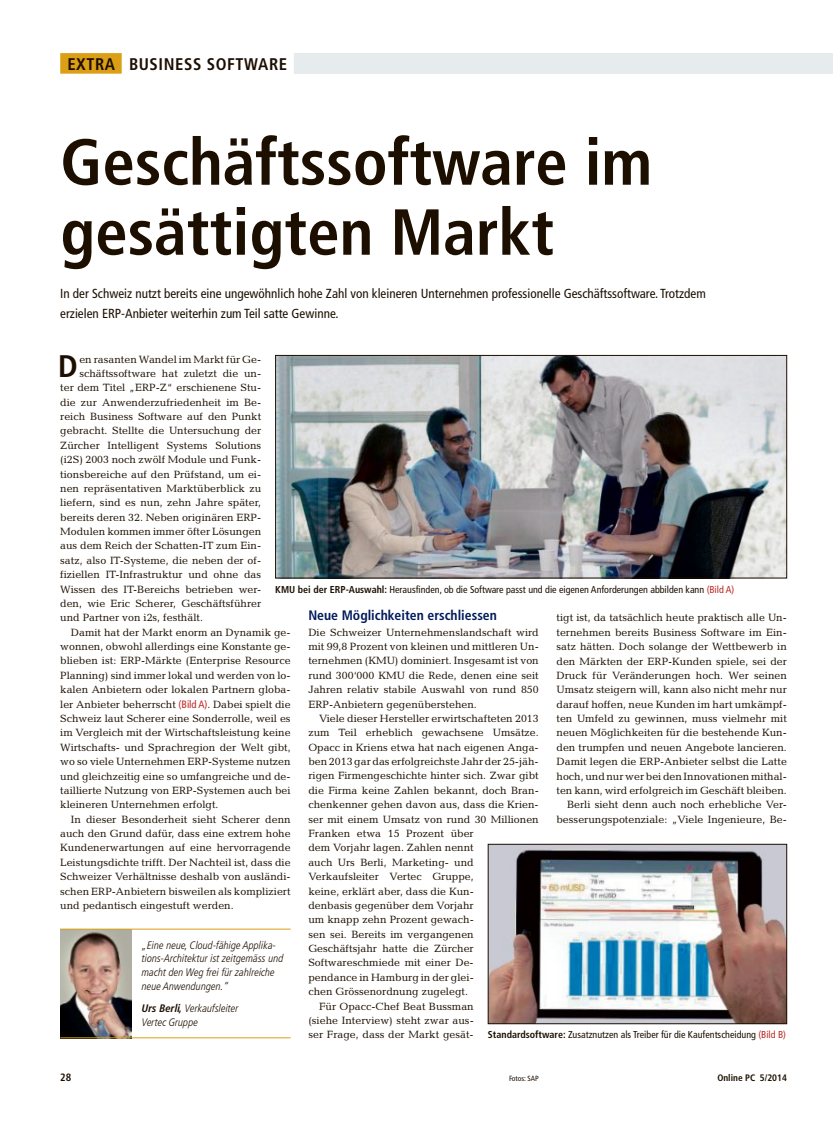
<style>
.page{position:relative;width:833px;height:1134px;background:#fff}
.page>*{position:absolute;margin:0;border:0;box-sizing:border-box;transform-origin:0 0}
.t1{font:700 condensed 65px/70px "Frutiger LT Pro";color:#1c0f00}
.t2{font:700 condensed 31.25px "Frutiger LT Pro";color:#1c0f00}
.t3{font:700 condensed 16.88px "Frutiger LT Pro";letter-spacing:.035em;color:#1c0f00}
.t4{font:700 condensed 13.75px "Frutiger LT Pro";color:#001a5c}
.t5{font:condensed 13.12px/20px "Frutiger LT Pro";color:#1c0f00}
.t6{font:italic 300 condensed 10.88px/13.8px "Frutiger LT Pro";color:#1c0f00}
.t7{font:10.62px/14.4px "Candida LT";color:#1c0f00;text-align:right}
.t8{font:700 condensed 10.62px "Frutiger LT Pro";color:#1c0f00}
.t9{font:condensed 10px "Frutiger LT Pro";color:#1c0f00}
.t10{font:700 condensed 9.38px "Frutiger LT Pro";color:#1c0f00}
.t11{font:condensed 7.5px "Frutiger LT Pro";color:#1c0f00}
.s1{font-family:"Frutiger LT Pro";font-stretch:condensed;color:#bd2624}
.s2{font-weight:700}
.s3{color:#bd2624}
</style>
<div class="page">
<div style="left:122px;top:53px;width:711px;height:21px;background:#e6ebed"></div>
<div style="left:121px;top:51px;width:173px;height:24px;background:#fff"></div>
<div style="left:60px;top:53px;width:62px;height:21px;background:#db9e14"></div>
<img style="left:490px;top:846px;width:295px;height:176px">
<div style="left:488px;top:844px;width:299px;height:180px;border:1px solid #1c0f00"></div>
<img style="left:60px;top:930px;width:71px;height:107px">
<hr style="left:60px;top:929px;width:231px;height:1px;background:#db9e14">
<hr style="left:60px;top:1037px;width:231px;height:1px;background:#db9e14">
<img style="left:277px;top:357px;width:508px;height:219px">
<div style="left:275px;top:355px;width:512px;height:223px;border:1px solid #1c0f00"></div>
<p class="t3" style="left:67px;top:54px;width:221px">extra Business sOftware</p>
<p class="t1" style="left:60px;top:127px;width:593px">Geschäftssoftware im gesättigten Markt</p>
<p class="t5" style="left:60px;top:284px;width:647px">In der Schweiz nutzt bereits eine ungewöhnlich hohe Zahl von kleineren Unternehmen professionelle Geschäftssoftware. Trotzdem erzielen ERP-Anbieter weiterhin zum Teil satte Gewinne.</p>
<p class="t2" style="left:58px;top:348px;width:21px">D</p>
<p class="t7" style="left:79px;top:352px;width:183px">en rasanten Wandel im Markt für Ge-</p>
<p class="t7" style="left:79px;top:366px;width:183px">schäftssoftware hat zuletzt die un-</p>
<p class="t7" style="left:60px;top:380px;width:202px">ter dem Titel „ERP-Z“ erschienene Stu-</p>
<p class="t7" style="left:60px;top:395px;width:202px">die zur Anwenderzufriedenheit im Be-</p>
<p class="t7" style="left:60px;top:409px;width:202px">reich Business Software auf den Punkt</p>
<p class="t7" style="left:60px;top:424px;width:202px">gebracht. Stellte die Untersuchung der</p>
<p class="t7" style="left:60px;top:438px;width:202px">Zürcher Intelligent Systems Solutions</p>
<p class="t7" style="left:60px;top:452px;width:202px">(i2S) 2003 noch zwölf Module und Funk-</p>
<p class="t7" style="left:60px;top:467px;width:202px">tionsbereiche auf den Prüfstand, um ei-</p>
<p class="t7" style="left:60px;top:481px;width:202px">nen repräsentativen Marktüberblick zu</p>
<p class="t7" style="left:60px;top:495px;width:202px">liefern, sind es nun, zehn Jahre später,</p>
<p class="t7" style="left:60px;top:510px;width:202px">bereits deren 32. Neben originären ERP-</p>
<p class="t7" style="left:60px;top:524px;width:202px">Modulen kommen immer öfter Lösungen</p>
<p class="t7" style="left:60px;top:539px;width:202px">aus dem Reich der Schatten-IT zum Ein-</p>
<p class="t7" style="left:60px;top:553px;width:202px">satz, also IT-Systeme, die neben der of-</p>
<p class="t7" style="left:60px;top:567px;width:202px">fiziellen IT-Infrastruktur und ohne das</p>
<p class="t7" style="left:60px;top:582px;width:202px">Wissen des IT-Bereichs betrieben wer-</p>
<p class="t7" style="left:60px;top:596px;width:202px">den, wie Eric Scherer, Geschäftsführer</p>
<p class="t7" style="left:60px;top:610px;width:144px">und Partner von i2s, festhält.</p>
<p class="t7" style="left:71px;top:625px;width:221px">Damit hat der Markt enorm an Dynamik ge-</p>
<p class="t7" style="left:60px;top:639px;width:232px">wonnen, obwohl allerdings eine Konstante ge-</p>
<p class="t7" style="left:60px;top:654px;width:232px">blieben ist: ERP-Märkte (Enterprise Resource</p>
<p class="t7" style="left:60px;top:668px;width:232px">Planning) sind immer lokal und werden von lo-</p>
<p class="t7" style="left:60px;top:682px;width:232px">kalen Anbietern oder lokalen Partnern globa-</p>
<p class="t7" style="left:60px;top:697px;width:232px">ler Anbieter beherrscht <span class="s1">(Bild A)</span>. Dabei spielt die</p>
<p class="t7" style="left:60px;top:711px;width:232px">Schweiz laut Scherer eine Sonderrolle, weil es</p>
<p class="t7" style="left:60px;top:725px;width:232px">im Vergleich mit der Wirtschaftsleistung keine</p>
<p class="t7" style="left:60px;top:740px;width:232px">Wirtschafts- und Sprachregion der Welt gibt,</p>
<p class="t7" style="left:60px;top:754px;width:232px">wo so viele Unternehmen ERP-Systeme nutzen</p>
<p class="t7" style="left:60px;top:769px;width:232px">und gleichzeitig eine so umfangreiche und de-</p>
<p class="t7" style="left:60px;top:783px;width:232px">taillierte Nutzung von ERP-Systemen auch bei</p>
<p class="t7" style="left:60px;top:797px;width:160px">kleineren Unternehmen erfolgt.</p>
<p class="t7" style="left:71px;top:812px;width:221px">In dieser Besonderheit sieht Scherer denn</p>
<p class="t7" style="left:60px;top:826px;width:232px">auch den Grund dafür, dass eine extrem hohe</p>
<p class="t7" style="left:60px;top:840px;width:232px">Kundenerwartungen auf eine hervorragende</p>
<p class="t7" style="left:60px;top:855px;width:232px">Leistungsdichte trifft. Der Nachteil ist, dass die</p>
<p class="t7" style="left:60px;top:869px;width:232px">Schweizer Verhältnisse deshalb von ausländi-</p>
<p class="t7" style="left:60px;top:884px;width:232px">schen ERP-Anbietern bisweilen als kompliziert</p>
<p class="t7" style="left:60px;top:898px;width:175px">und pedantisch eingestuft werden.</p>
<p class="t9" style="left:275px;top:583px;width:460px"><span class="s2">KMU bei der ERP-Auswahl:</span> Herausfinden, ob die Software passt und die eigenen Anforderungen abbilden kann <span class="s3">(Bild A)</span></p>
<p class="t4" style="left:308px;top:607px;width:190px">Neue Möglichkeiten erschliessen</p>
<p class="t7" style="left:308px;top:625px;width:232px">Die Schweizer Unternehmenslandschaft wird</p>
<p class="t7" style="left:308px;top:639px;width:232px">mit 99,8 Prozent von kleinen und mittleren Un-</p>
<p class="t7" style="left:308px;top:654px;width:232px">ternehmen (KMU) dominiert. Insgesamt ist von</p>
<p class="t7" style="left:308px;top:668px;width:232px">rund 300‘000 KMU die Rede, denen eine seit</p>
<p class="t7" style="left:308px;top:682px;width:232px">Jahren relativ stabile Auswahl von rund 850</p>
<p class="t7" style="left:308px;top:697px;width:170px">ERP-Anbietern gegenüberstehen.</p>
<p class="t7" style="left:319px;top:711px;width:221px">Viele dieser Hersteller erwirtschafteten 2013</p>
<p class="t7" style="left:308px;top:725px;width:232px">zum Teil erheblich gewachsene Umsätze.</p>
<p class="t7" style="left:308px;top:740px;width:232px">Opacc in Kriens etwa hat nach eigenen Anga-</p>
<p class="t7" style="left:308px;top:754px;width:232px">ben 2013 gar das erfolgreichste Jahr der 25-jäh-</p>
<p class="t7" style="left:308px;top:769px;width:232px">rigen Firmengeschichte hinter sich. Zwar gibt</p>
<p class="t7" style="left:308px;top:783px;width:232px">die Firma keine Zahlen bekannt, doch Bran-</p>
<p class="t7" style="left:308px;top:797px;width:232px">chenkenner gehen davon aus, dass die Krien-</p>
<p class="t7" style="left:308px;top:812px;width:232px">ser mit einem Umsatz von rund 30 Millionen</p>
<p class="t7" style="left:308px;top:826px;width:167px">Franken etwa 15 Prozent über</p>
<p class="t7" style="left:308px;top:840px;width:167px">dem Vorjahr lagen. Zahlen nennt</p>
<p class="t7" style="left:308px;top:855px;width:167px">auch Urs Berli, Marketing- und</p>
<p class="t7" style="left:308px;top:869px;width:167px">Verkaufsleiter Vertec Gruppe,</p>
<p class="t7" style="left:308px;top:884px;width:167px">keine, erklärt aber, dass die Kun-</p>
<p class="t7" style="left:308px;top:898px;width:167px">denbasis gegenüber dem Vorjahr</p>
<p class="t7" style="left:308px;top:912px;width:167px">um knapp zehn Prozent gewach-</p>
<p class="t7" style="left:308px;top:927px;width:167px">sen sei. Bereits im vergangenen</p>
<p class="t7" style="left:308px;top:941px;width:167px">Geschäftsjahr hatte die Zürcher</p>
<p class="t7" style="left:308px;top:955px;width:167px">Softwareschmiede mit einer De-</p>
<p class="t7" style="left:308px;top:970px;width:167px">pendance in Hamburg in der glei-</p>
<p class="t7" style="left:308px;top:984px;width:161px">chen Grössenordnung zugelegt.</p>
<p class="t7" style="left:319px;top:999px;width:156px">Für Opacc-Chef Beat Bussman</p>
<p class="t7" style="left:308px;top:1013px;width:167px">(siehe Interview) steht zwar aus-</p>
<p class="t7" style="left:308px;top:1027px;width:167px">ser Frage, dass der Markt gesät-</p>
<p class="t7" style="left:556px;top:610px;width:232px">tigt ist, da tatsächlich heute praktisch alle Un&shy;ternehmen bereits Business Software im Ein&shy;satz hätten. Doch solange der Wettbewerb in den Märkten der ERP-Kunden spiele, sei der Druck für Veränderungen hoch. Wer seinen Umsatz steigern will, kann also nicht mehr nur darauf hoffen, neue Kunden im hart umkämpf&shy;ten Umfeld zu gewinnen, muss vielmehr mit neuen Möglichkeiten für die bestehende Kun&shy;den trumpfen und neuen Angebote lancieren.<br>Damit legen die ERP-Anbieter selbst die Latte hoch, und nur wer bei den Innovationen mithal&shy;ten kann, wird erfolgreich im Geschäft bleiben.<br>Berli sieht denn auch noch erhebliche Ver&shy;besserungspotenziale: „Viele Ingenieure, Be-</p>
<p class="t6" style="left:142px;top:938px;width:143px">„Eine neue, Cloud-fähige Applika&shy;tions-Architektur ist zeitgemäss und macht den Weg frei für zahlreiche neue Anwendungen.“</p>
<p class="t6" style="left:142px;top:1002px;width:98px"><span class="s2">Urs Berli,</span> Verkaufsleiter<br>Vertec Gruppe</p>
<p class="t9" style="left:488px;top:1029px;width:299px"><span class="s2">Standardsoftware:</span> Zusatznutzen als Treiber für die Kaufentscheidung <span class="s3">(Bild B)</span></p>
<p class="t8" style="left:60px;top:1071px;width:13px">28</p>
<p class="t11" style="left:509px;top:1074px;width:31px">Fotos: SAP</p>
<p class="t10" style="left:717px;top:1072px;width:71px">Online PC 5/2014</p>
</div>
